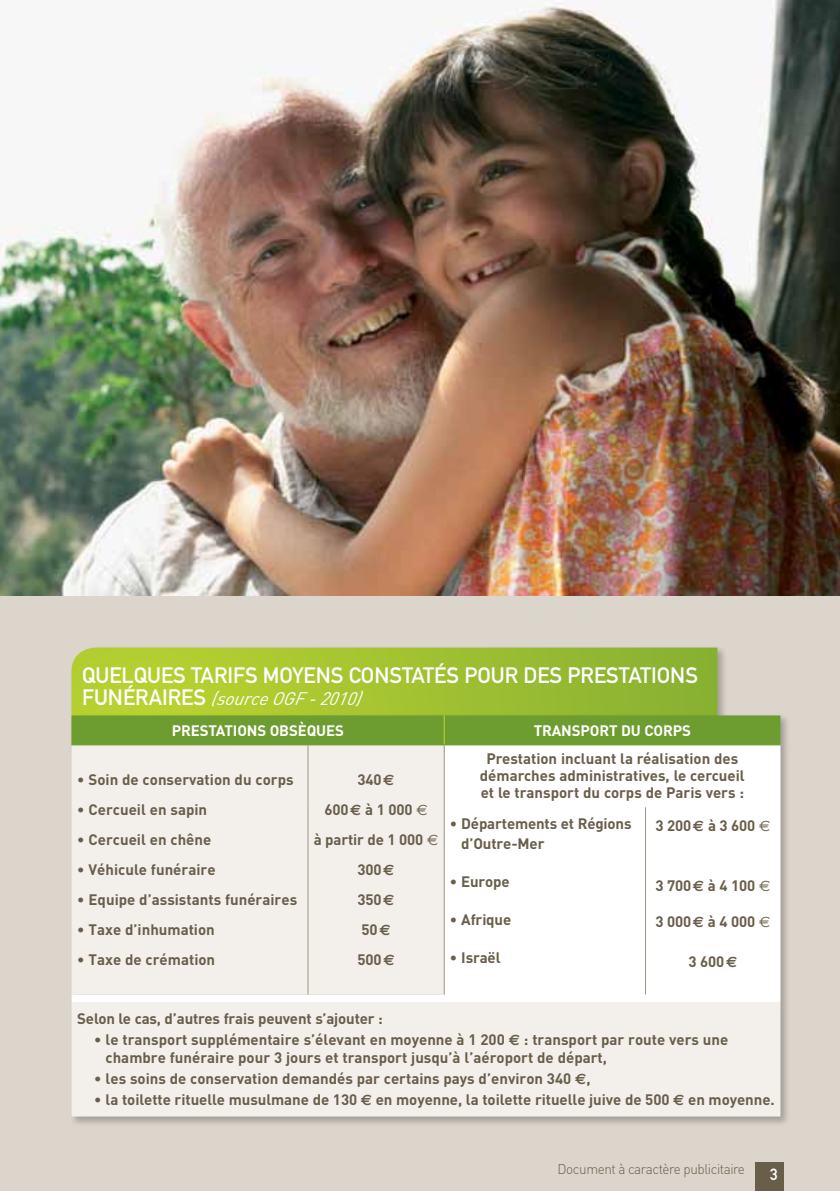
<style>
.page{position:relative;width:840px;height:1191px;background:#fff}
.page>*{position:absolute;margin:0;border:0;box-sizing:border-box;transform-origin:0 0}
.t1{font:22px "DIN Mittelschrift";color:#fff}
.t2{font:italic 18px "DIN";color:#fff}
.t3{font:16px "DIN Mittelschrift";color:#fff}
.t4{font:700 15px/30px "DIN";color:#695e4a;text-align:center}
.t5{font:700 15px "DIN";letter-spacing:-.01em;color:#fff}
.t6{font:300 14px "DIN";letter-spacing:-.03em;color:#695e4a;scale:.96 1}
.s1{font-family:"Euro Sans"}
.s2{font-family:"Euro Sans";font-weight:400}
</style>
<div class="page">
<div style="left:0;top:398px;width:839px;height:793px;background:#dbd5cc"></div>
<div style="left:69px;top:645px;width:658px;height:130px;background:#000;opacity:.25"></div>
<svg style="left:71px;top:647px;width:646px;height:66px;background:#a3c233"></svg>
<img style="left:0;top:0;width:839px;height:595px">
<div style="left:69px;top:713px;width:721px;height:413px;background:#000;opacity:.25"></div>
<div style="left:71px;top:1002px;width:709px;height:114px;background:#f3f0ec"></div>
<svg style="left:71px;top:745px;width:709px;height:257px;background:#f8f6f4"></svg>
<div style="left:71px;top:715px;width:709px;height:29px;background:#6d9d31"></div>
<hr style="left:307px;top:745px;width:1px;height:62px;background:#9e9584">
<hr style="left:443px;top:745px;width:1px;height:62px;background:#9e9584">
<hr style="left:307px;top:807px;width:1px;height:187px;background:#9e9584">
<hr style="left:443px;top:807px;width:1px;height:187px;background:#9e9584">
<hr style="left:71px;top:744px;width:237px;height:1px;background:#6d9d31">
<hr style="left:308px;top:744px;width:136px;height:1px;background:#6d9d31">
<hr style="left:444px;top:744px;width:201px;height:1px;background:#6d9d31">
<hr style="left:645px;top:744px;width:135px;height:1px;background:#6d9d31">
<hr style="left:644px;top:807px;width:1px;height:187px;background:#9e9584">
<div style="left:754px;top:1162px;width:29px;height:29px;background:#695e4a"></div>
<h1 class="t1" style="left:82px;top:662px;width:27px">QUELQUES</h1>
<h1 class="t1" style="left:191px;top:662px;width:12px">TARI</h1>
<h1 class="t1" style="left:233px;top:662px;width:84px">FS MOYENS</h1>
<h1 class="t1" style="left:348px;top:662px;width:14px">CONSTAT</h1>
<h1 class="t1" style="left:434px;top:662px;width:45px">ÉS POUR</h1>
<h1 class="t1" style="left:523px;top:662px;width:57px">DES PRESTATIONS</h1>
<h1 class="t1" style="left:82px;top:684px;width:66px">FUN ÉRAIRES</h1>
<p class="t2" style="left:211px;top:687px;width:155px">(source OGF -2010)</p>
<p class="t5" style="left:172px;top:721px;width:46px">PrestatioNS</p>
<p class="t5" style="left:270px;top:721px;width:76px">obsèques</p>
<p class="t5" style="left:533px;top:720px;width:57px">Transport</p>
<p class="t5" style="left:620px;top:720px;width:43px">du corp</p>
<p class="t5" style="left:681px;top:720px;width:10px">s</p>
<p class="t4" style="left:77px;top:764px;width:218px">• Soin de conservation du corps</p>
<p class="t4" style="left:77px;top:794px;width:131px">• Cercueil en sapin</p>
<p class="t4" style="left:77px;top:824px;width:135px">• Cercueil en chêne</p>
<p class="t4" style="left:77px;top:854px;width:140px">• Véhicule funéraire</p>
<p class="t4" style="left:77px;top:884px;width:221px">• Equipe d’assistants funéraires</p>
<p class="t4" style="left:77px;top:914px;width:139px">• Taxe d’inhumation</p>
<p class="t4" style="left:77px;top:944px;width:139px">• Taxe de crémation</p>
<p class="t4" style="left:479px;top:750px;width:266px;line-height:17px">Prestation incluant la réalisation des démarches administratives, le cercueil et le transport du corps de Paris vers :</p>
<p class="t4" style="left:461px;top:813px;width:172px;line-height:20px;text-align:left;text-indent:-11px">• Départements et Régions d’Outre-Mer</p>
<p class="t4" style="left:449px;top:866px;width:61px">• Europe</p>
<p class="t4" style="left:449px;top:904px;width:63px">• Afrique</p>
<p class="t4" style="left:449px;top:942px;width:52px">• Israël</p>
<p class="t4" style="left:313px;top:764px;width:126px">340<span class="s1">€<br></span>600<span class="s1">€</span> à 1 000 <span class="s2">€<br></span>à partir de 1 000 <span class="s2">€<br></span>300<span class="s1">€<br></span>350<span class="s1">€<br></span>50<span class="s1">€<br></span>500<span class="s1">€</span></p>
<p class="t4" style="left:655px;top:810px;width:116px">3 200<span class="s1">€</span> à 3 600 <span class="s2">€</span></p>
<p class="t4" style="left:655px;top:869px;width:116px">3 700<span class="s1">€</span> à 4 100 <span class="s2">€</span></p>
<p class="t4" style="left:655px;top:905px;width:116px">3 000<span class="s1">€</span> à 4 000 <span class="s2">€</span></p>
<p class="t4" style="left:688px;top:945px;width:50px">3 600<span class="s1">€</span></p>
<p class="t4" style="left:77px;top:1003px;width:307px">Selon le cas, d’autres frais peuvent s’ajouter :</p>
<p class="t4" style="left:105px;top:1030px;width:624px;line-height:18px;text-align:left;text-indent:-11px">• le transport supplémentaire s’élevant en moyenne à 1 200 <span class="s1">E</span> : transport par route vers une chambre funéraire pour 3 jours et transport jusqu’à l’aéroport de départ,</p>
<p class="t4" style="left:94px;top:1063px;width:497px">• les soins de conservation demandés par certains pays d’environ 340 <span class="s1">E</span>,</p>
<p class="t4" style="left:94px;top:1083px;width:681px">• la toilette rituelle musulmane de 130 <span class="s1">E</span> en moyenne, la toilette rituelle juive de 500 <span class="s1">E</span> en moyenne.</p>
<p class="t6" style="left:557px;top:1160px;width:196px">Document à caractère publicitaire</p>
<p class="t3" style="left:769px;top:1165px;width:9px">3</p>
</div>
